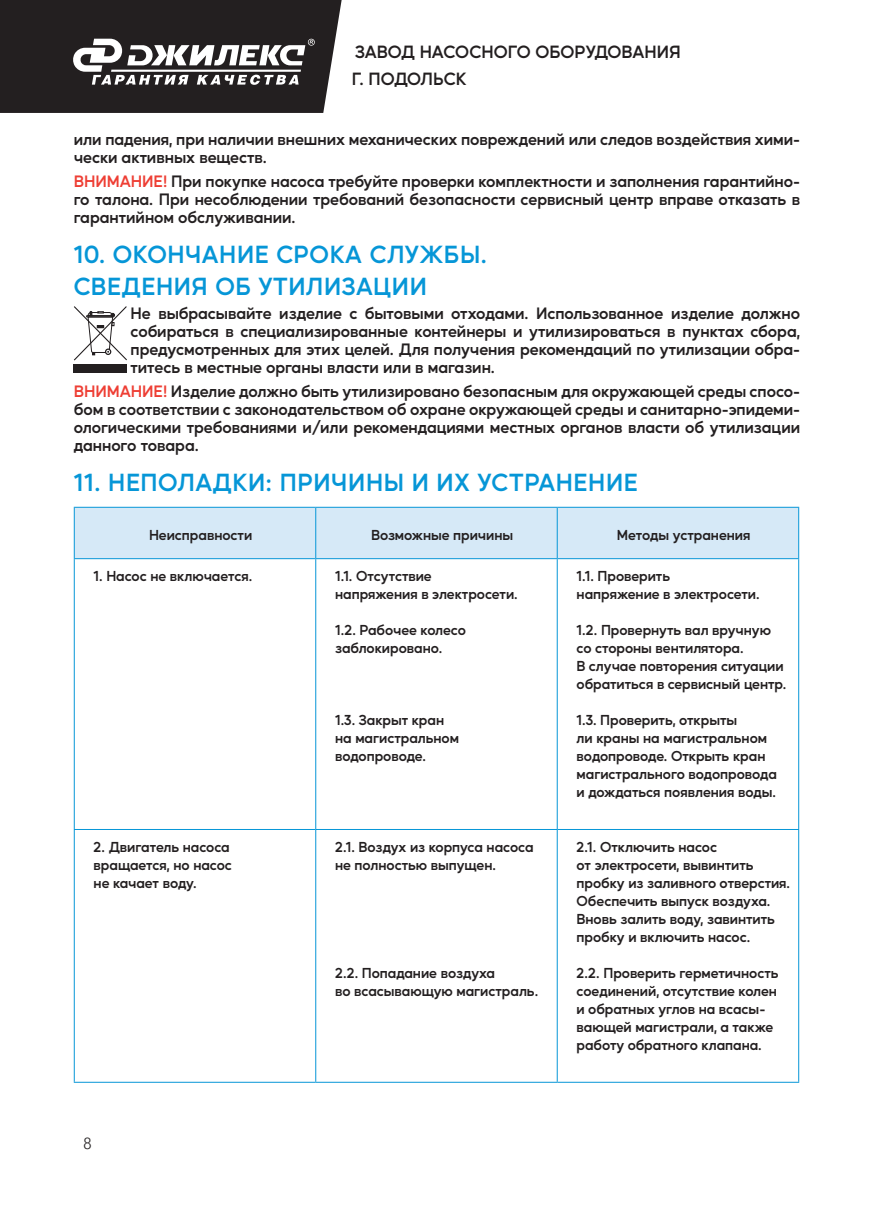
<style>
.page{position:relative;width:874px;height:1225px;background:#fff}
.page>*{position:absolute;margin:0;border:0;box-sizing:border-box;transform-origin:0 0}
.t1{font:600 24px "Mustica Pro";letter-spacing:.03em;color:#0696d7}
.t2{font:600 17.2px/26.8px "Mustica Pro";color:#231f20}
.t3{font:600 16px/18px "Mustica Pro";letter-spacing:-.005em;color:#231f20;text-align:justify}
.t4{font:16px "Futuris Light C";color:#231f20}
.t5{font:600 14px/18px "Mustica Pro";letter-spacing:-.005em;color:#231f20}
.s1{color:#ee3e34}
</style>
<div class="page">
<svg style="left:0;top:0;width:341px;height:113px;background:#403c3d"></svg>
<hr style="left:111px;top:70px;width:190px;height:2px;background:#fff">
<div style="left:74px;top:364px;width:53px;height:8px;background:#231f20"></div>
<svg style="left:74px;top:306px;width:53px;height:55px"></svg>
<div style="left:75px;top:508px;width:722px;height:50px;background:#d6e9f7"></div>
<hr style="left:74px;top:507px;width:241px;height:1px;background:#0696d7">
<hr style="left:74px;top:508px;width:1px;height:50px;background:#0696d7">
<hr style="left:315px;top:507px;width:242px;height:1px;background:#0696d7">
<hr style="left:315px;top:508px;width:1px;height:50px;background:#0696d7">
<hr style="left:557px;top:507px;width:241px;height:1px;background:#0696d7">
<hr style="left:556px;top:508px;width:1px;height:50px;background:#0696d7">
<hr style="left:797px;top:508px;width:1px;height:50px;background:#0696d7">
<hr style="left:74px;top:558px;width:241px;height:1px;background:#0696d7">
<hr style="left:74px;top:559px;width:1px;height:270px;background:#0696d7">
<hr style="left:315px;top:558px;width:242px;height:1px;background:#0696d7">
<hr style="left:315px;top:559px;width:1px;height:270px;background:#0696d7">
<hr style="left:557px;top:558px;width:241px;height:1px;background:#0696d7">
<hr style="left:556px;top:559px;width:1px;height:270px;background:#0696d7">
<hr style="left:797px;top:559px;width:1px;height:270px;background:#0696d7">
<hr style="left:74px;top:829px;width:241px;height:1px;background:#0696d7">
<hr style="left:74px;top:830px;width:1px;height:251px;background:#0696d7">
<hr style="left:315px;top:829px;width:242px;height:1px;background:#0696d7">
<hr style="left:315px;top:830px;width:1px;height:251px;background:#0696d7">
<hr style="left:557px;top:829px;width:241px;height:1px;background:#0696d7">
<hr style="left:556px;top:830px;width:1px;height:251px;background:#0696d7">
<hr style="left:797px;top:830px;width:1px;height:251px;background:#0696d7">
<hr style="left:74px;top:1081px;width:241px;height:1px;background:#0696d7">
<hr style="left:315px;top:1081px;width:242px;height:1px;background:#0696d7">
<hr style="left:557px;top:1081px;width:241px;height:1px;background:#0696d7">
<p class="t2" style="left:351px;top:36px;width:330px">ЗАВОД НАСОСНОГО ОБОРУДОВАНИЯ<br>Г. ПОДОЛЬСК</p>
<p class="t3" style="left:74px;top:128px;width:727px">или падения, при наличии внешних механических повреждений или следов воздействия хими&shy;чески активных веществ.</p>
<p class="t3" style="left:74px;top:170px;width:727px"><span class="s1">ВНИМАНИЕ!</span> При покупке насоса требуйте проверки комплектности и заполнения гарантийно&shy;го талона. При несоблюдении требований безопасности сервисный центр вправе отказать в гарантийном обслуживании.</p>
<p class="t1" style="left:74px;top:235px;width:414px">10. ОКОНЧАНИЕ СРОКА СЛУЖБЫ.</p>
<p class="t1" style="left:74px;top:267px;width:354px">СВЕДЕНИЯ ОБ УТИЛИЗАЦИИ</p>
<p class="t3" style="left:130px;top:302px;width:670px">Не выбрасывайте изделие с бытовыми отходами. Использованное изделие должно собираться в специализированные контейнеры и утилизироваться в пунктах сбора, предусмотренных для этих целей. Для получения рекомендаций по утилизации обра&shy;титесь в местные органы власти или в магазин.</p>
<p class="t3" style="left:74px;top:380px;width:727px"><span class="s1">ВНИМАНИЕ!</span> Изделие должно быть утилизировано безопасным для окружающей среды спосо&shy;бом в соответствии с законодательством об охране окружающей среды и санитарно-эпидеми&shy;ологическими требованиями и/или рекомендациями местных органов власти об утилизации данного товара.</p>
<p class="t1" style="left:74px;top:463px;width:565px">11. НЕПОЛАДКИ: ПРИЧИНЫ И ИХ УСТРАНЕНИЕ</p>
<p class="t5" style="left:149px;top:525px;width:105px">Неисправности</p>
<p class="t5" style="left:371px;top:525px;width:144px">Возможные причины</p>
<p class="t5" style="left:616px;top:525px;width:135px">Методы устранения</p>
<p class="t5" style="left:94px;top:566px;width:160px">1. Насос не включается.</p>
<p class="t5" style="left:335px;top:566px;width:98px">1.1. Отсутствие</p>
<p class="t5" style="left:335px;top:584px;width:184px">напряжения в электросети.</p>
<p class="t5" style="left:335px;top:620px;width:132px">1.2. Рабочее колесо заблокировано.</p>
<p class="t5" style="left:576px;top:566px;width:95px">1.1. Проверить</p>
<p class="t5" style="left:576px;top:584px;width:184px">напряжение в электросети.</p>
<p class="t5" style="left:576px;top:620px;width:196px">1.2. Провернуть вал вручную</p>
<p class="t5" style="left:576px;top:638px;width:168px">со стороны вентилятора.</p>
<p class="t5" style="left:576px;top:656px;width:211px">В случае повторения ситуации обратиться в сервисный центр.</p>
<p class="t5" style="left:576px;top:710px;width:162px">1.3. Проверить, открыты</p>
<p class="t5" style="left:576px;top:728px;width:202px">ли краны на магистральном водопроводе. Открыть кран магистрального водопровода</p>
<p class="t5" style="left:576px;top:782px;width:201px">и дождаться появления воды.</p>
<p class="t5" style="left:335px;top:710px;width:111px">1.3. Закрыт кран</p>
<p class="t5" style="left:335px;top:728px;width:125px">на магистральном водопроводе.</p>
<p class="t5" style="left:94px;top:836px;width:140px">2. Двигатель насоса вращается, но насос</p>
<p class="t5" style="left:94px;top:872px;width:105px">не качает воду.</p>
<p class="t4" style="left:83px;top:1135px;width:10px">8</p>
<p class="t5" style="left:335px;top:836px;width:200px">2.1. Воздух из корпуса насоса не полностью выпущен.</p>
<p class="t5" style="left:335px;top:962px;width:161px">2.2. Попадание воздуха</p>
<p class="t5" style="left:335px;top:980px;width:204px">во всасывающую магистраль.</p>
<p class="t5" style="left:576px;top:836px;width:142px">2.1. Отключить насос</p>
<p class="t5" style="left:576px;top:854px;width:215px">от электросети, вывинтить пробку из заливного отверстия.<br>Обеспечить выпуск воздуха.<br>Вновь залить воду, завинтить пробку и включить насос.</p>
<p class="t5" style="left:576px;top:962px;width:203px">2.2. Проверить герметичность соединений, отсутствие колен</p>
<p class="t5" style="left:576px;top:998px;width:198px">и обратных углов на всасы&shy;вающей магистрали, а также работу обратного клапана.</p>
</div>
